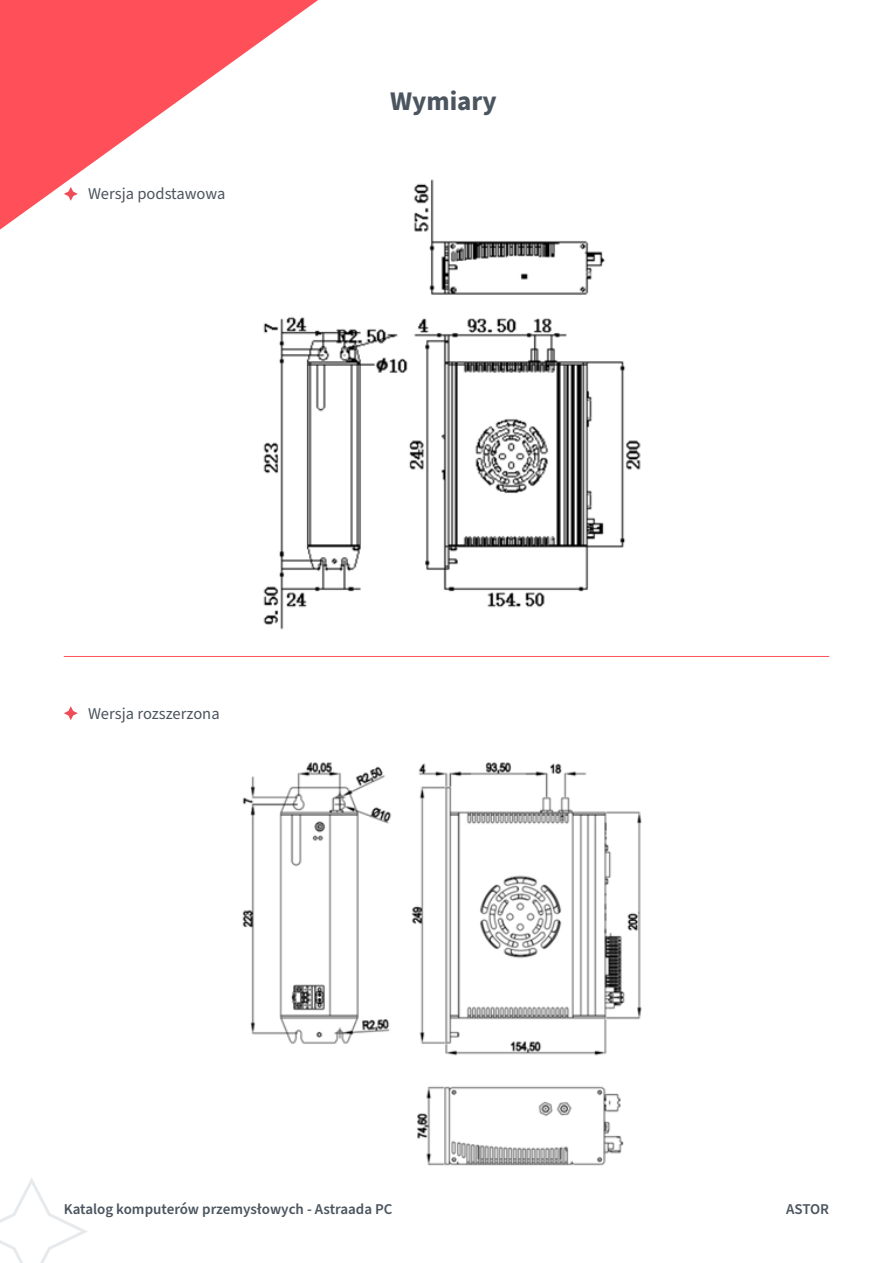
<style>
.page{position:relative;width:893px;height:1263px;background:#fff}
.page>*{position:absolute;margin:0;border:0;box-sizing:border-box;transform-origin:0 0}
.t1{font:700 27px "Source Sans Pro";color:#4b555f}
.body{font:16.5px "Source Sans Pro";color:#4b555f}
.t2{font:600 15px "Source Sans Pro";color:#4b555f}
</style>
<div class="page">
<svg style="left:0;top:0;width:318px;height:230px;fill:#ff505a"></svg>
<svg style="left:64px;top:187px;width:14px;height:14px"></svg>
<svg style="left:64px;top:706px;width:14px;height:14px"></svg>
<svg style="left:0;top:1178px;width:88px;height:85px"></svg>
<hr style="left:64px;top:656px;width:765px;height:1px;background:#ff505a">
<img style="left:242px;top:762px;width:400px;height:404px">
<img style="left:232px;top:164px;width:409px;height:466px">
<p class="body" style="left:88px;top:183px;width:139px">Wersja podstawowa</p>
<h2 class="t1" style="left:390px;top:82px;width:108px">Wymiary</h2>
<p class="body" style="left:88px;top:702px;width:133px">Wersja rozszerzona</p>
<p class="t2" style="left:64px;top:1199px;width:330px">Katalog komputerów przemysłowych - Astraada PC</p>
<p class="t2" style="left:786px;top:1199px;width:45px">ASTOR</p>
</div>
